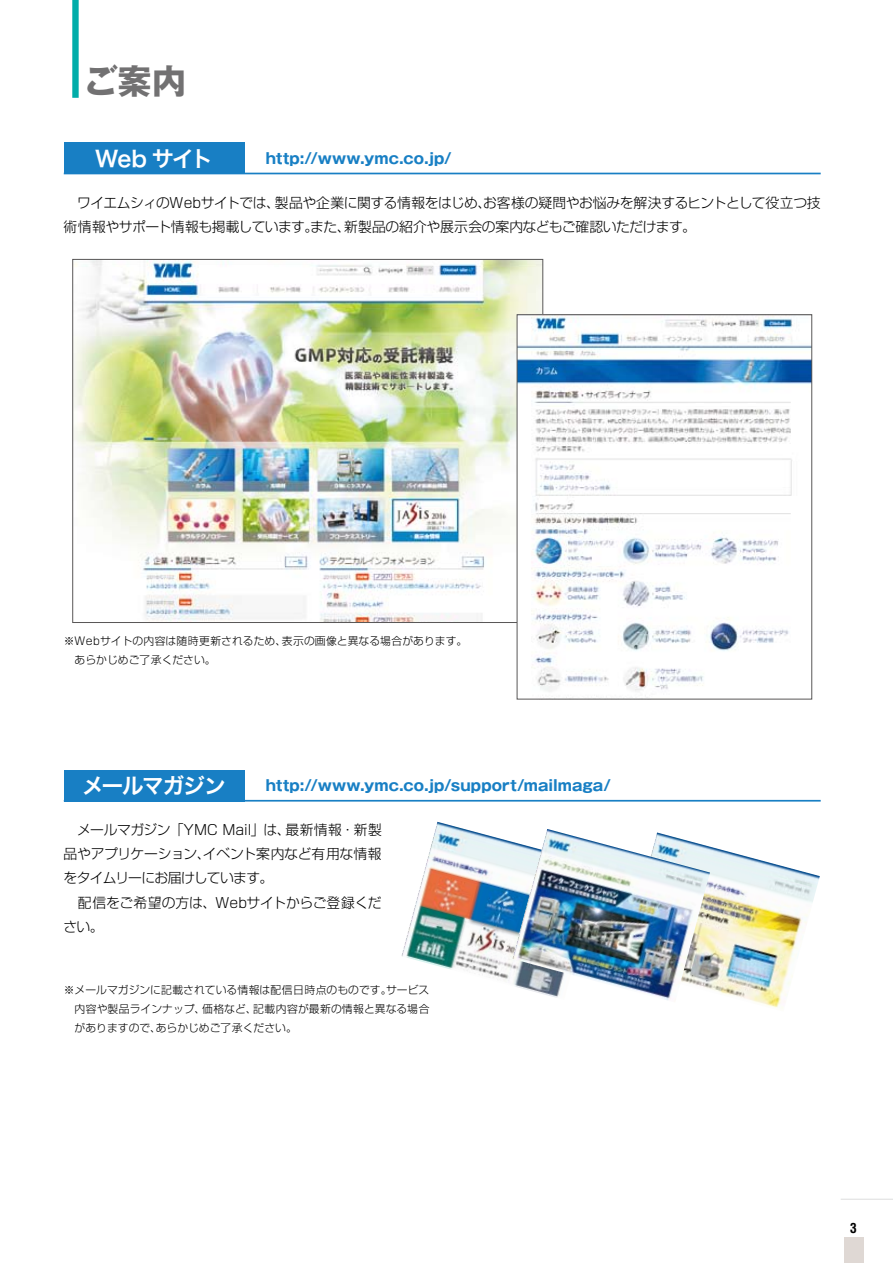
<style>
.page{position:relative;width:893px;height:1263px;background:#fff}
.page>*{position:absolute;margin:0;border:0;box-sizing:border-box;transform-origin:0 0}
.t1{font:700 34.05px "Gothic MB101 Pro";color:#727172}
.t2{font:22.05px "Hira Kaku Pro W6";letter-spacing:-.07em;color:#fff}
.t3{font:700 15px "Gothic MB101 Pro";letter-spacing:.01em;color:#187fc4}
.t4{font:300 13.8px/24.2px "Shin Go Pro";letter-spacing:-.03em;color:#000}
.t5{font:700 condensed 13.5px "Helvetica";color:#000}
.t6{font:300 10.8px/18.9px "Shin Go Pro";color:#000;text-align:justify}
</style>
<div class="page">
<div style="left:844px;top:1237px;width:19px;height:26px;background:#dfd8d4"></div>
<hr style="left:841px;top:1199px;width:52px;height:1px;background:#dcdddd">
<div style="left:72px;top:0;width:7px;height:98px;background:#00ada9"></div>
<div style="left:64px;top:142px;width:180px;height:32px;background:#187fc4"></div>
<hr style="left:64px;top:173px;width:757px;height:1px;background:#187fc4">
<div style="left:64px;top:770px;width:180px;height:31px;background:#187fc4"></div>
<hr style="left:64px;top:800px;width:757px;height:1px;background:#187fc4">
<img style="left:74px;top:261px;width:467px;height:360px">
<img style="left:519px;top:316px;width:291px;height:376px">
<div style="left:517px;top:314px;width:295px;height:385px;border:1px solid #595757"></div>
<img style="left:401px;top:822px;width:111px;height:159px">
<img style="left:710px;top:846px;width:110px;height:162px">
<img style="left:512px;top:829px;width:198px;height:171px">
<h1 class="t1" style="left:84px;top:52px;width:104px">ご案内</h1>
<h2 class="t2" style="left:95px;top:139px;width:119px">Web サイト</h2>
<p class="t3" style="left:266px;top:146px;width:187px">http://www.ymc.co.jp/</p>
<p class="t4" style="left:64px;top:189px;width:759px">　ワイエムシィのWebサイトでは、製品や企業に関する情報をはじめ、お客様の疑問やお悩みを解決するヒントとして役立つ技術情報やサポート情報も掲載しています。また、新製品の紹介や展示会の案内などもご確認いただけます。</p>
<p class="t6" style="left:64px;top:630px;width:405px">※Webサイトの内容は随時更新されるため、表示の画像と異なる場合があります。　あらかじめご了承ください。</p>
<h2 class="t2" style="left:82px;top:766px;width:146px">メールマガジン</h2>
<p class="t3" style="left:266px;top:773px;width:347px">http://www.ymc.co.jp/support/mailmaga/</p>
<p class="t4" style="left:63px;top:816px;width:320px">　メールマガジン「YMC Mail」は、最新情報・新製品やアプリケーション、イベント案内など有用な情報をタイムリーにお届けしています。<br>　配信をご希望の方は、Webサイトからご登録ください。</p>
<p class="t6" style="left:75px;top:979px;width:356px;text-indent:-11px">※メールマガジンに記載されている情報は配信日時点のものです。サービス内容や製品ラインナップ、価格など、記載内容が最新の情報と異なる場合がありますので、あらかじめご了承ください。</p>
<p class="t5" style="left:850px;top:1220px;width:8px">3</p>
</div>
